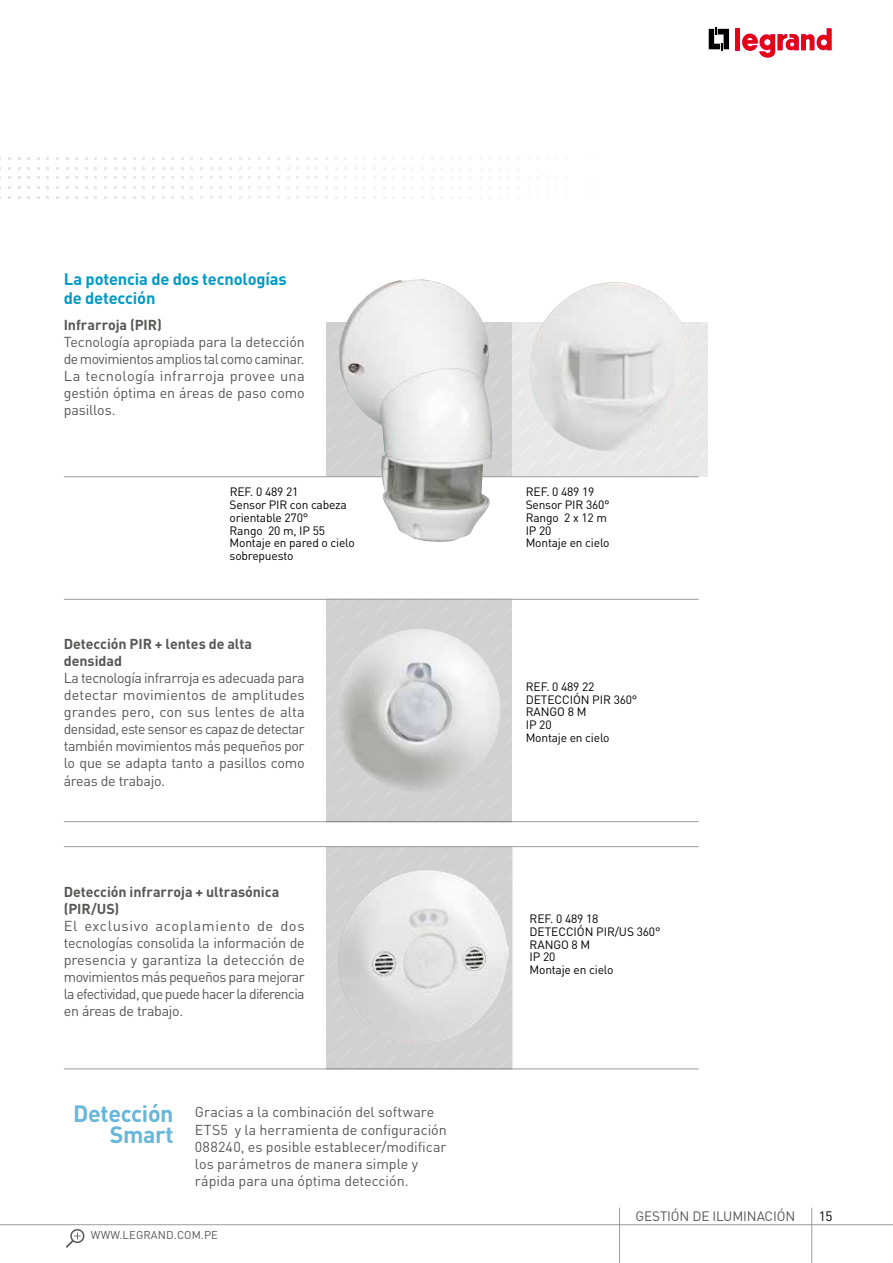
<style>
.page{position:relative;width:893px;height:1263px;background:#fff}
.page>*{position:absolute;margin:0;border:0;box-sizing:border-box;transform-origin:0 0}
.t1{font:700 23.25px/21px "DIN Pro";letter-spacing:-.015em;color:#68b7da;text-align:right}
.t2{font:700 16.5px/19.5px "DIN Pro";letter-spacing:-.01em;color:#0099c8}
.t3{font:14.25px/17.1px "DIN Pro";letter-spacing:-.005em;color:#575756;text-align:justify}
.t4{font:700 14.25px/17.1px "DIN Pro";letter-spacing:-.005em;color:#575756}
.t5{font:13.5px "DIN Pro";letter-spacing:-.01em;color:#575756}
.t6{font:13.5px "DIN Pro";color:#000}
.t7{font:12px/12.8px "DIN Pro";letter-spacing:-.015em;color:#000}
.t8{font:11.25px "DIN Pro";letter-spacing:.01em;color:#575756}
</style>
<div class="page">
<hr style="left:0;top:1224px;width:619px;height:1px;background:#9d9d9c">
<hr style="left:620px;top:1224px;width:191px;height:1px;background:#9d9d9c">
<hr style="left:812px;top:1224px;width:81px;height:1px;background:#9d9d9c">
<hr style="left:619px;top:1208px;width:1px;height:55px;background:#9d9d9c">
<hr style="left:811px;top:1208px;width:1px;height:55px;background:#9d9d9c">
<svg style="left:709px;top:27px;width:20px;height:24px"></svg>
<div style="left:735px;top:28px;width:5px;height:22px;background:#e30613"></div>
<svg style="left:742px;top:28px;width:90px;height:30px"></svg>
<div style="left:70px;top:1229px;width:14px;height:14px;border:2px solid #575756;border-radius:50%"></div>
<svg style="left:66px;top:1232px;width:15px;height:16px"></svg>
<hr style="left:64px;top:1068px;width:635px;height:1px;background:#9d9d9c">
<hr style="left:64px;top:821px;width:635px;height:1px;background:#9d9d9c">
<div style="left:326px;top:322px;width:186px;height:155px;background:#d1d1d1"></div>
<div style="left:326px;top:846px;width:186px;height:223px;background:#d1d1d1"></div>
<svg style="left:326px;top:600px;width:186px;height:221px;background:#d1d1d1"></svg>
<img style="left:527px;top:282px;width:168px;height:173px">
<img style="left:338px;top:870px;width:171px;height:174px">
<hr style="left:64px;top:476px;width:635px;height:1px;background:#9d9d9c">
<hr style="left:64px;top:846px;width:635px;height:1px;background:#9d9d9c">
<hr style="left:64px;top:599px;width:635px;height:1px;background:#9d9d9c">
<img style="left:338px;top:279px;width:155px;height:263px">
<img style="left:337px;top:629px;width:79px;height:81px">
<p class="t2" style="left:64px;top:268px;width:224px">La potencia de dos tecnologías de detección</p>
<p class="t4" style="left:64px;top:316px;width:100px">Infrarroja (PIR)</p>
<p class="t3" style="left:64px;top:333px;width:242px">Tecnología apropiada para la detección de movimientos amplios tal como caminar.<br>La tecnología infrarroja provee una gestión óptima en áreas de paso como pasillos.</p>
<p class="t7" style="left:230px;top:485px;width:127px">REF. 0 489 21<br>Sensor PIR con cabeza orientable 270°<br>Rango 20 m, IP 55<br>Montaje en pared o cielo sobrepuesto</p>
<p class="t4" style="left:64px;top:634px;width:190px">Detección PIR + lentes de alta densidad</p>
<p class="t3" style="left:64px;top:669px;width:243px">La tecnología infrarroja es adecuada para detectar movimientos de amplitudes grandes pero, con sus lentes de alta densidad, este sensor es capaz de detectar también movimientos más pequeños por lo que se adapta tanto a pasillos como áreas de trabajo.</p>
<p class="t4" style="left:64px;top:882px;width:217px">Detección infrarroja + ultrasónica (PIR/US)</p>
<p class="t3" style="left:64px;top:916px;width:242px">El exclusivo acoplamiento de dos tecnologías consolida la información de presencia y garantiza la detección de movimientos más pequeños para mejorar la efectividad, que puede hacer la diferencia en áreas de trabajo.</p>
<h1 class="t1" style="left:73px;top:1102px;width:102px">Detección<br>Smart</h1>
<p class="t3" style="left:195px;top:1103px;width:253px;text-align:left">Gracias a la combinación del software ETS5 y la herramienta de configuración 088240, es posible establecer/modificar los parámetros de manera simple y rápida para una óptima detección.</p>
<p class="t8" style="left:91px;top:1227px;width:129px">WWW.LEGRAND.COM.PE</p>
<p class="t7" style="left:526px;top:485px;width:86px">REF. 0 489 19<br>Sensor PIR 360°<br>Rango 2 x 12 m<br>IP 20<br>Montaje en cielo</p>
<p class="t7" style="left:526px;top:680px;width:113px">REF. 0 489 22<br>DETECCIÓN PIR 360°<br>RANGO 8 M<br>IP 20<br>Montaje en cielo</p>
<p class="t7" style="left:530px;top:912px;width:133px">REF. 0 489 18<br>DETECCIÓN PIR/US 360°<br>RANGO 8 M<br>IP 20<br>Montaje en cielo</p>
<p class="t5" style="left:636px;top:1207px;width:161px">GESTIÓN DE ILUMINACIÓN</p>
<p class="t6" style="left:819px;top:1207px;width:15px">15</p>
</div>
